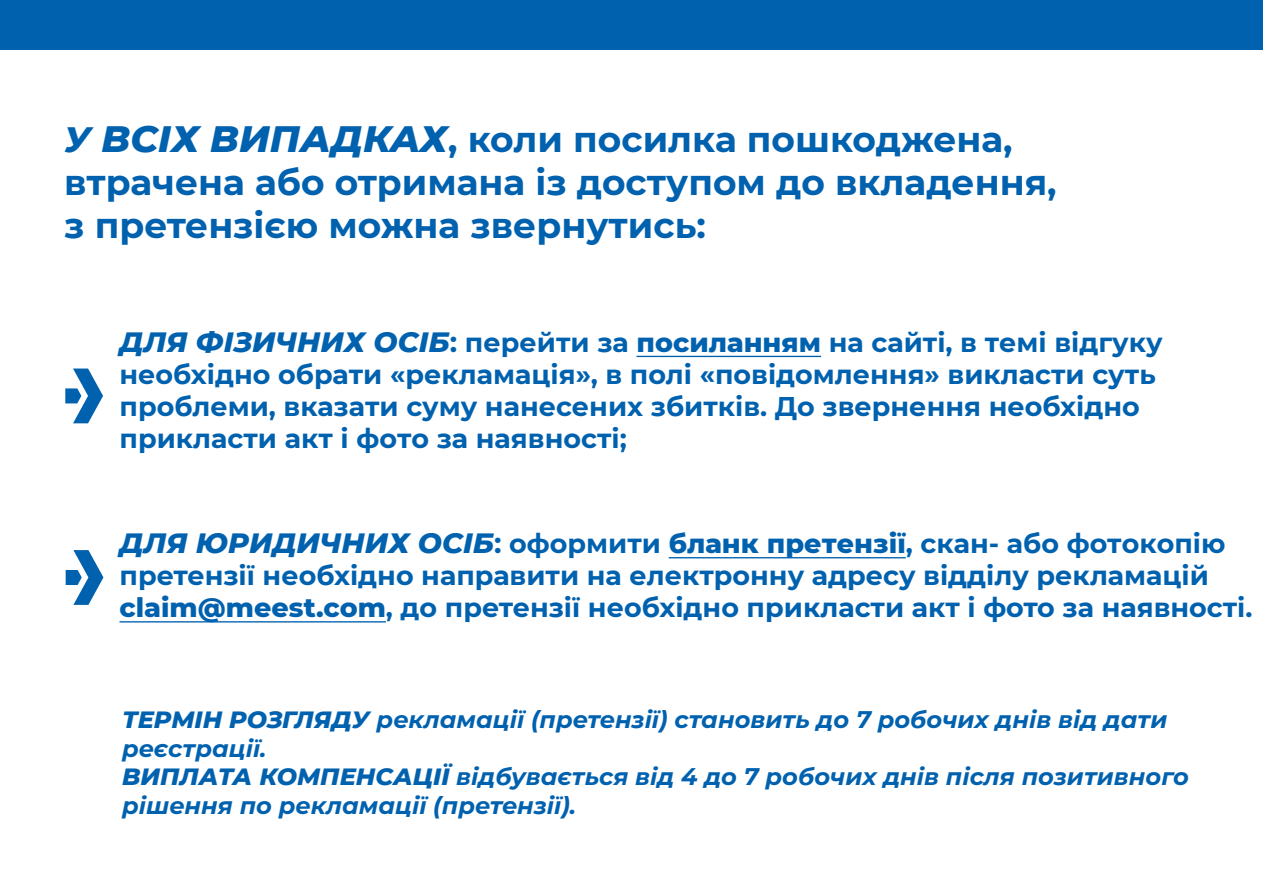
<style>
.page{position:relative;width:1263px;height:893px;background:#fff}
.page>*{position:absolute;margin:0;border:0;box-sizing:border-box;transform-origin:0 0}
.t1{font:700 36px/43.2px "Montserrat";color:#0061af}
.t2{font:700 27px/32.1px "Montserrat";color:#0061af}
.t3{font:italic 700 24px/28.8px "Montserrat";color:#0061af}
.s1{font-weight:800;font-style:italic}
.s2{font-weight:800;font-style:italic;font-size:37.5px}
.s3{font-size:37.5px}
.s4{font-weight:800;font-style:italic;font-size:28.5px}
.s5{font-size:28.5px}
.s6{font-weight:800}
</style>
<div class="page">
<svg style="left:66px;top:550px;width:37px;height:55px"></svg>
<svg style="left:65px;top:368px;width:38px;height:55px"></svg>
<div style="left:0;top:0;width:1263px;height:50px;background:#0061af"></div>
<hr style="left:636px;top:356px;width:185px;height:1px;background:#0061af">
<hr style="left:669px;top:557px;width:237px;height:1px;background:#0061af">
<hr style="left:120px;top:621px;width:266px;height:1px;background:#0061af">
<h1 class="t1" style="left:64px;top:116px;width:994px"><span class="s1">У</span> <span class="s2">ВСІХ ВИПАДКАХ</span><span class="s3">,</span> коли посилка пошкоджена, втрачена або отримана із доступом до вкладення, з претензією можна звернутись:</h1>
<p class="t2" style="left:120px;top:325px;width:1045px"><span class="s4">ДЛЯ ФІЗИЧНИХ ОСІБ</span><span class="s5">:</span> перейти за <span class="s6">посиланням</span> на сайті, в темі відгуку необхідно обрати «рекламація», в полі «повідомлення» викласти суть проблеми, вказати суму нанесених збитків. До звернення необхідно прикласти акт і фото за наявності;</p>
<p class="t2" style="left:120px;top:526px;width:1134px"><span class="s4">ДЛЯ ЮРИДИЧНИХ ОСІБ</span><span class="s5">:</span> оформити <span class="s6">бланк претензії</span>, скан- або фотокопію претензії необхідно направити на електронну адресу відділу рекламацій <span class="s6">claim@meest.com</span>, до претензії необхідно прикласти акт і фото за наявності.</p>
<p class="t3" style="left:122px;top:704px;width:1068px"><span class="s6">ТЕРМІН РОЗГЛЯДУ</span> рекламації (претензії) становить до 7 робочих днів від дати реєстрації.<br><span class="s6">ВИПЛАТА КОМПЕНСАЦІЇ</span> відбувається від 4 до 7 робочих днів після позитивного рішення по рекламації (претензії).</p>
</div>
